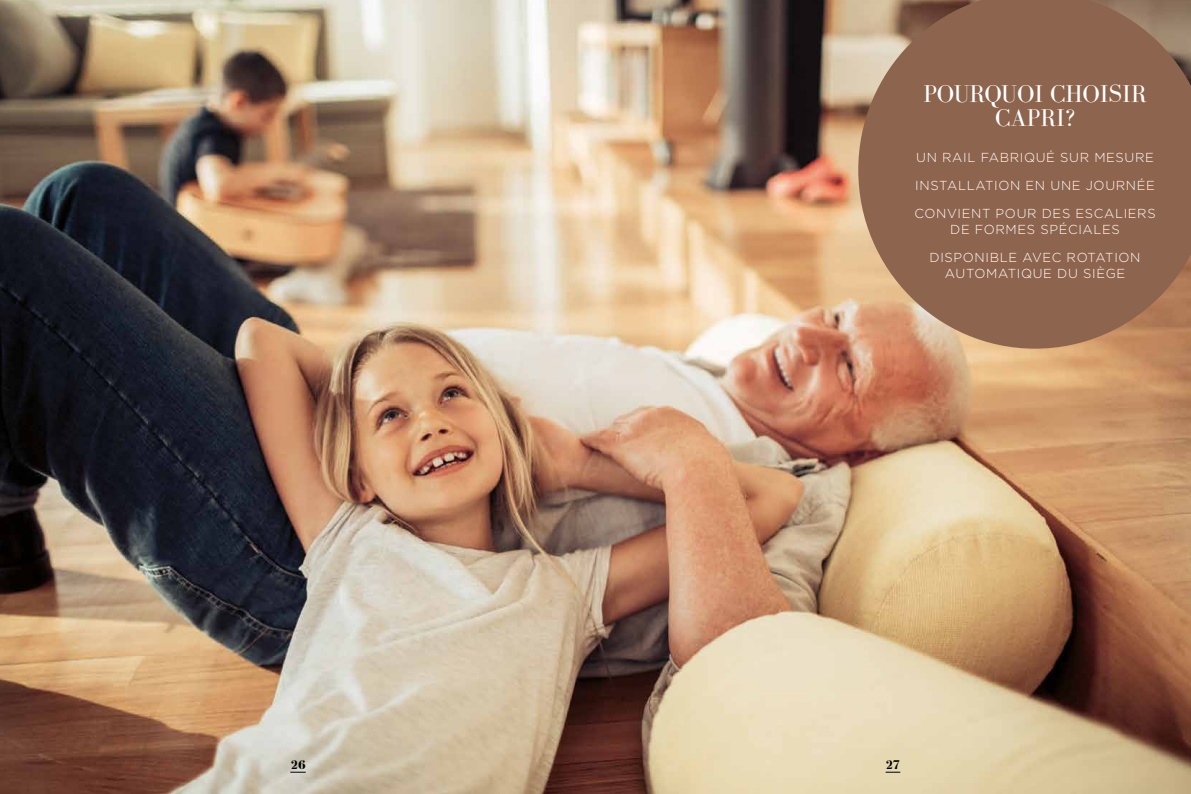
<style>
.page{position:relative;width:1191px;height:794px;background:#fff}
.page>*{position:absolute;margin:0;border:0;box-sizing:border-box;transform-origin:0 0}
.t1{font:25px/24px "Bodoni FLF";color:#fff;text-align:center}
.t2{font:300 13px/28px "Gotham";letter-spacing:.05em;color:#fff}
.t3{font:700 13px "Bodoni FLF";color:#000}
</style>
<div class="page">
<img style="left:0;top:0;width:1191px;height:794px">
<svg style="left:858px;top:0;width:333px;height:349px;fill:#8d644d"></svg>
<svg style="left:885px;top:772px;width:15px;height:1px"></svg>
<svg style="left:290px;top:772px;width:16px;height:1px"></svg>
<h1 class="t1" style="left:923px;top:83px;width:225px">POURQUOI CHOISIR<br>CAPRI?</h1>
<p class="t2" style="left:914px;top:143px;width:243px">UN RAIL FABRIQUÉ SUR MESURE<br>INSTALLATION EN UNE JOURNÉE<br>CONVIENT POUR DES ESCALIERS</p>
<p class="t2" style="left:929px;top:215px;width:212px;text-align:center">DE FORMES SPÉCIALES<br>DISPONIBLE AVEC ROTATION</p>
<p class="t2" style="left:945px;top:259px;width:182px">AUTOMATIQUE DU SIÈGE</p>
<p class="t3" style="left:290px;top:758px;width:17px">26</p>
<p class="t3" style="left:885px;top:758px;width:16px">27</p>
</div>
